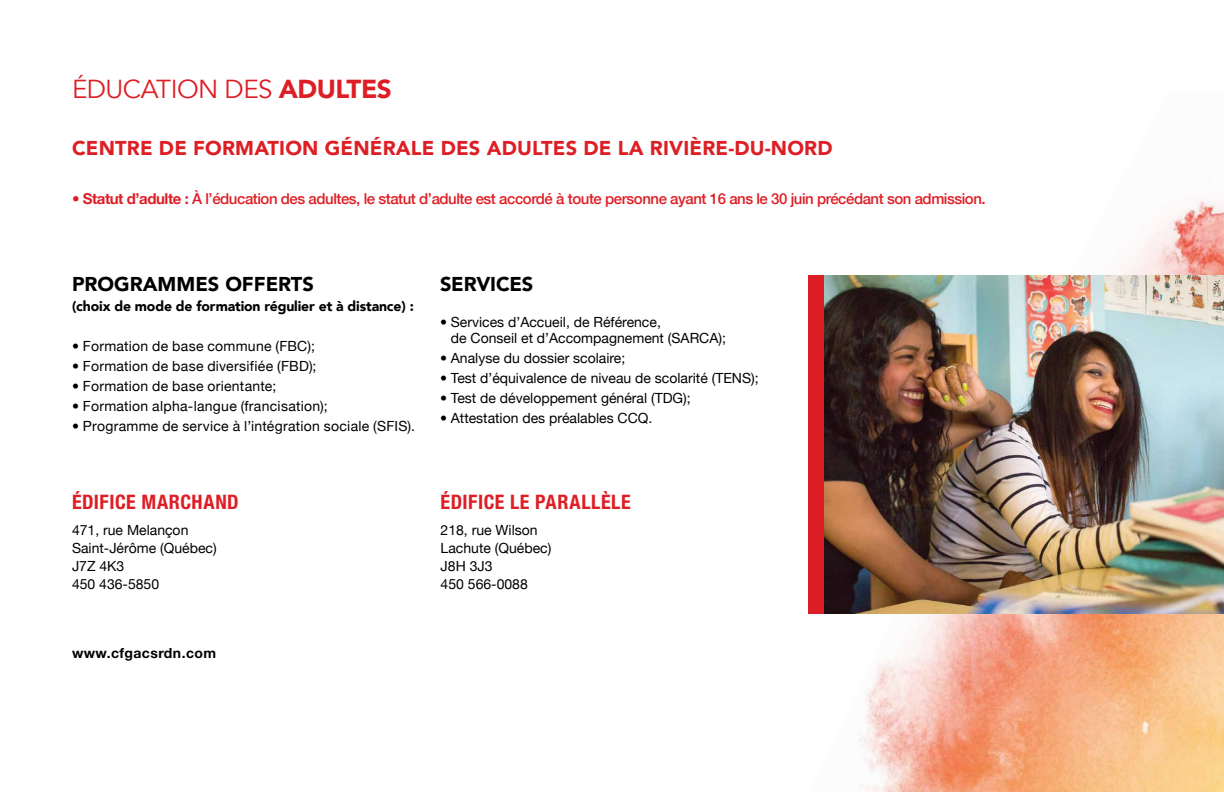
<style>
.page{position:relative;width:1224px;height:792px;background:#fff}
.page>*{position:absolute;margin:0;border:0;box-sizing:border-box;transform-origin:0 0}
.t1{font:26px "Avenir";letter-spacing:-.02em;color:#de1e25}
.t2{font:900 20px "Avenir";letter-spacing:.01em;color:#de1e25}
.t3{font:700 condensed 20px "Helvetica Neue LT Std";letter-spacing:.025em;color:#de1e25}
.t4{font:900 20px "Avenir";color:#000}
.t5{font:500 15px "Helvetica Neue";letter-spacing:-.03em;color:#de1e25}
.t6{font:14px/18px "Helvetica Neue";color:#000}
.t7{font:14px "Helvetica Neue";letter-spacing:.02em;color:#000}
.t8{font:900 14px "Avenir";letter-spacing:-.01em;color:#000}
.t9{font:700 14px "Helvetica Neue LT Std";letter-spacing:.03em;color:#000}
.s1{font-weight:900}
.s2{font-weight:700}
</style>
<div class="page">
<img style="left:809px;top:198px;width:415px;height:594px">
<img style="left:824px;top:275px;width:400px;height:338px">
<div style="left:808px;top:275px;width:16px;height:338px;background:#de1e25"></div>
<h1 class="t1" style="left:72px;top:74px;width:321px">ÉDUCATION DES <span class="s1">ADULTES</span></h1>
<h2 class="t2" style="left:72px;top:131px;width:762px">CENTRE DE FORMATION GÉNÉRALE DES ADULTES DE LA RIVIÈRE-DU-NORD</h2>
<p class="t5" style="left:72px;top:190px;width:915px">• <span class="s2">Statut d’adulte :</span> À l’éducation des adultes, le statut d’adulte est accordé à toute personne ayant 16 ans le 30 juin précédant son admission.</p>
<h2 class="t4" style="left:72px;top:267px;width:243px">PROGRAMMES OFFERTS</h2>
<p class="t8" style="left:72px;top:294px;width:343px">(choix de mode de formation régulier et à distance) :</p>
<p class="t7" style="left:72px;top:338px;width:244px">• Formation de base commune (FBC);</p>
<p class="t7" style="left:72px;top:358px;width:246px">• Formation de base diversifiée (FBD);</p>
<p class="t7" style="left:72px;top:378px;width:206px">• Formation de base orientante;</p>
<p class="t7" style="left:72px;top:398px;width:257px">• Formation alpha-langue (francisation);</p>
<p class="t7" style="left:72px;top:418px;width:345px">• Programme de service à l’intégration sociale (SFIS).</p>
<h2 class="t3" style="left:72px;top:489px;width:168px">ÉDIFICE MARCHAND</h2>
<p class="t6" style="left:72px;top:520px;width:146px">471, rue Melançon<br>Saint-Jérôme (Québec)<br>J7Z 4K3<br>450 436-5850</p>
<p class="t9" style="left:72px;top:645px;width:146px">www.cfgacsrdn.com</p>
<h2 class="t4" style="left:440px;top:267px;width:95px">SERVICES</h2>
<p class="t6" style="left:451px;top:314px;width:277px;line-height:16px;text-indent:-11px">• Services d’Accueil, de Référence,<br>de Conseil et d’Accompagnement (SARCA);</p>
<p class="t6" style="left:440px;top:349px;width:187px">• Analyse du dossier scolaire;</p>
<p class="t6" style="left:440px;top:369px;width:320px">• Test d’équivalence de niveau de scolarité (TENS);</p>
<p class="t6" style="left:440px;top:389px;width:252px">• Test de développement général (TDG);</p>
<p class="t6" style="left:440px;top:409px;width:214px">• Attestation des préalables CCQ.</p>
<h2 class="t3" style="left:441px;top:489px;width:192px">ÉDIFICE LE PARALLÈLE</h2>
<p class="t6" style="left:441px;top:520px;width:112px">218, rue Wilson<br>Lachute (Québec)<br>J8H 3J3<br>450 566-0088</p>
</div>
